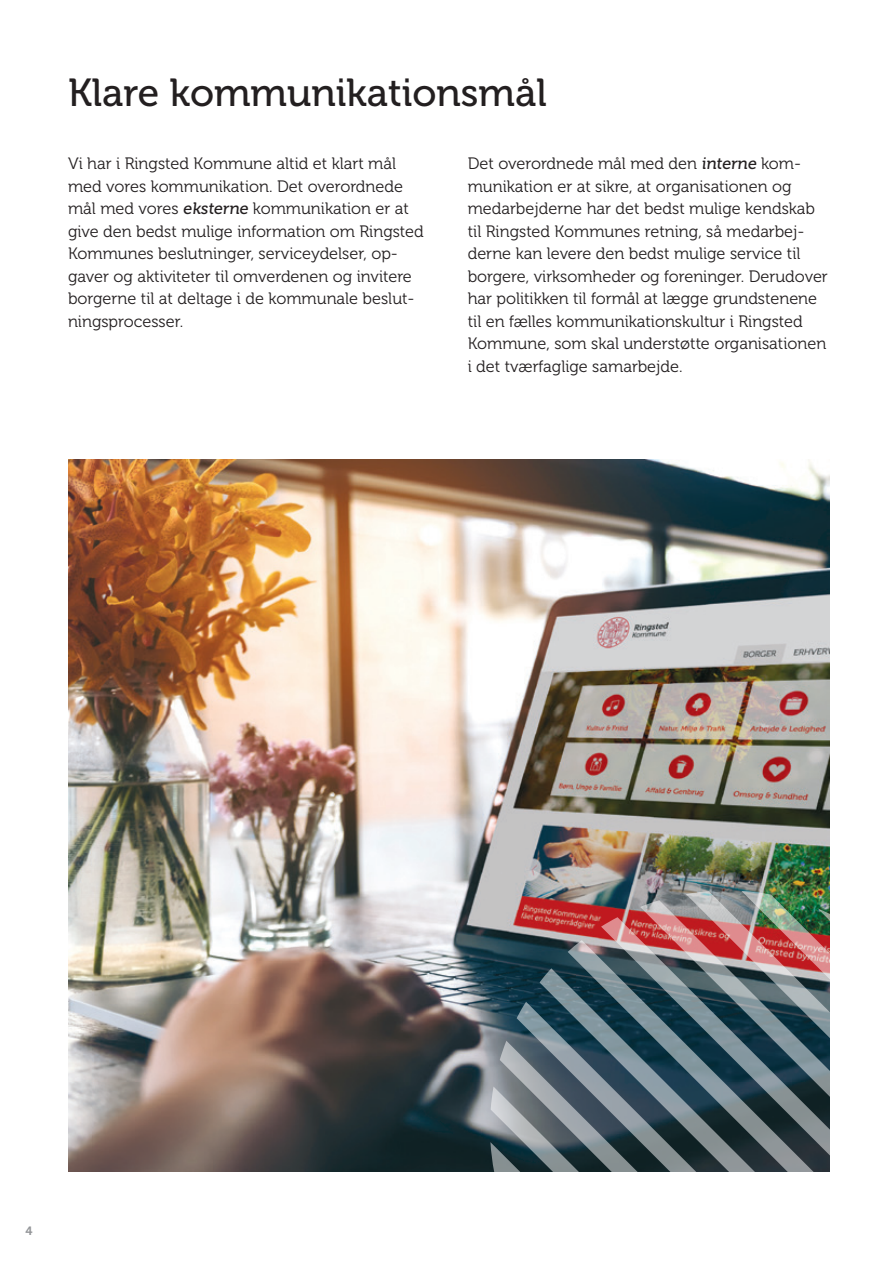
<style>
.page{position:relative;width:893px;height:1263px;background:#fff}
.page>*{position:absolute;margin:0;border:0;box-sizing:border-box;transform-origin:0 0}
.t1{font:39px "Museo 500";color:#231f20}
.t2{font:16.5px/22.5px "Museo 300";color:#231f20}
.t3{font:12px "Museo 700";color:#939598}
.s1{font-family:"Museo 500"}
</style>
<div class="page">
<img style="left:68px;top:459px;width:761px;height:712px">
<svg style="left:686px;top:891px;width:144px;height:9px"></svg>
<svg style="left:601px;top:917px;width:39px;height:51px;background:#9e7376"></svg>
<svg style="left:539px;top:968px;width:101px;height:34px;background:#46616c"></svg>
<svg style="left:500px;top:1041px;width:17px;height:101px;background:#9ba0a5"></svg>
<svg style="left:517px;top:1002px;width:123px;height:140px;background:#5d707b"></svg>
<svg style="left:490px;top:1142px;width:150px;height:30px;background:#46575c"></svg>
<svg style="left:640px;top:900px;width:190px;height:272px;background:#64676c"></svg>
<p class="t1" style="left:68px;top:71px;width:480px">Klare kommunikationsmål</p>
<p class="t2" style="left:68px;top:152px;width:357px">Vi har i Ringsted Kommune altid et klart mål med vores kommunikation. Det overordnede mål med vores <span class="s1">eksterne</span> kommunikation er at give den bedst mulige information om Ringsted Kommunes beslutninger, serviceydelser, op&shy;gaver og aktiviteter til omverdenen og invitere borgerne til at deltage i de kommunale beslut&shy;ningsprocesser.</p>
<p class="t2" style="left:468px;top:152px;width:362px">Det overordnede mål med den <span class="s1">interne</span> kom&shy;munikation er at sikre, at organisationen og medarbejderne har det bedst mulige kendskab til Ringsted Kommunes retning, så medarbej&shy;derne kan levere den bedst mulige service til borgere, virksomheder og foreninger. Derudover har politikken til formål at lægge grundstenene til en fælles kommunikationskultur i Ringsted Kommune, som skal understøtte organisationen i det tværfaglige samarbejde.</p>
<p class="t3" style="left:26px;top:1224px;width:9px">4</p>
</div>
